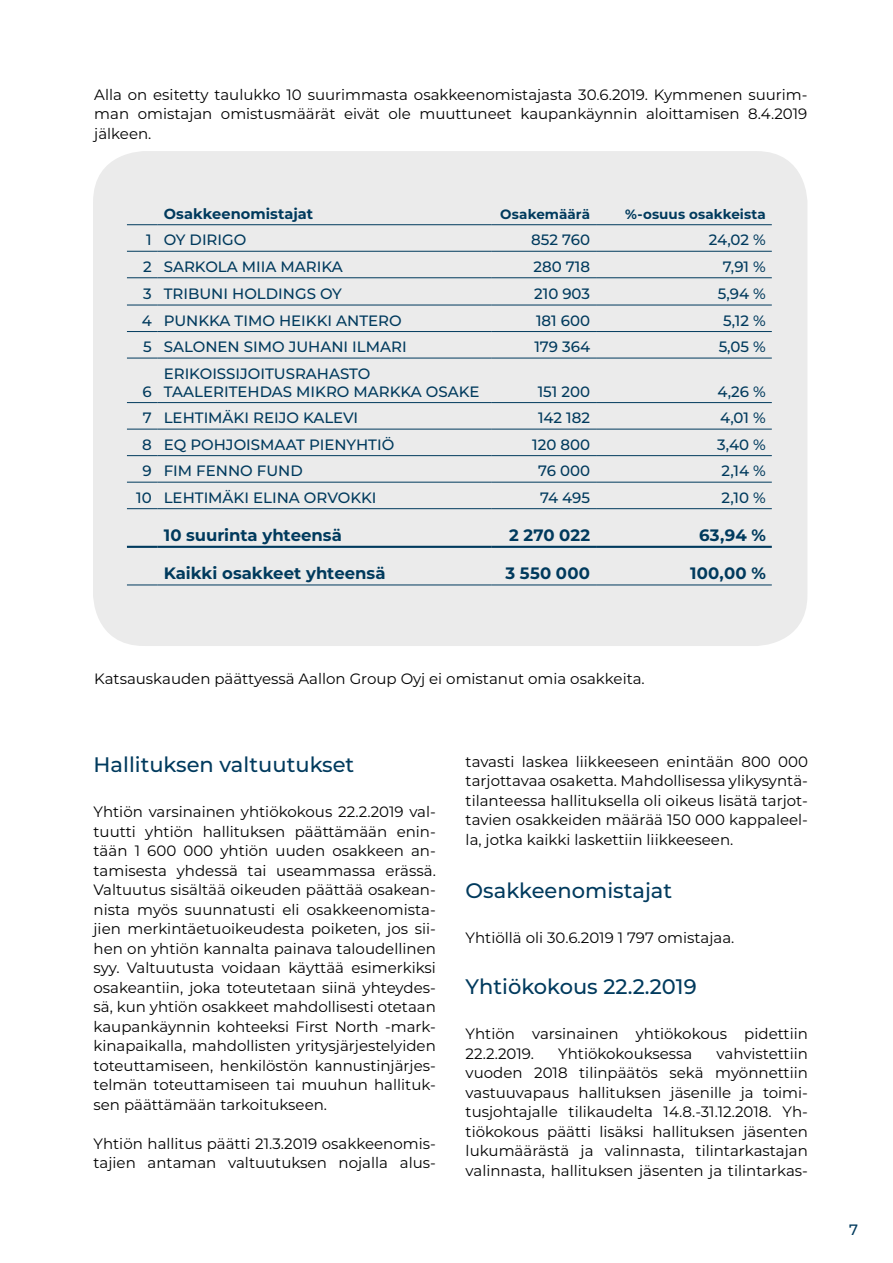
<style>
.page{position:relative;width:893px;height:1263px;background:#fff}
.page>*{position:absolute;margin:0;border:0;box-sizing:border-box;transform-origin:0 0}
.t1{font:500 21px "Montserrat";color:#003a5d}
.Taulukkoteksti_bold{font:700 16.5px "Montserrat";color:#003a5d}
.Leipäteksti{font:15px/19.5px "Montserrat";color:#000;text-align:justify}
.Taulukkoteksti_perus{font:500 15px/18px "Montserrat";color:#003a5d}
.Taulukkoteksti_bold-2{font:700 14.55px "Montserrat";letter-spacing:.005em;color:#003a5d}
.Taulukkoteksti_bold-3{font:700 13.5px "Montserrat";letter-spacing:.005em;color:#003a5d}
</style>
<div class="page">
<div style="left:93px;top:151px;width:714px;height:495px;background:#ebebeb;border-radius:51px"></div>
<hr style="left:127px;top:224px;width:31px;height:1px;background:#003a5d">
<hr style="left:158px;top:224px;width:333px;height:1px;background:#003a5d">
<hr style="left:491px;top:224px;width:105px;height:1px;background:#003a5d">
<hr style="left:596px;top:224px;width:176px;height:1px;background:#003a5d">
<hr style="left:127px;top:251px;width:31px;height:1px;background:#003a5d">
<hr style="left:158px;top:251px;width:333px;height:1px;background:#003a5d">
<hr style="left:491px;top:251px;width:105px;height:1px;background:#003a5d">
<hr style="left:596px;top:251px;width:176px;height:1px;background:#003a5d">
<hr style="left:127px;top:277px;width:31px;height:1px;background:#003a5d">
<hr style="left:158px;top:277px;width:333px;height:1px;background:#003a5d">
<hr style="left:491px;top:277px;width:105px;height:1px;background:#003a5d">
<hr style="left:596px;top:277px;width:176px;height:1px;background:#003a5d">
<hr style="left:127px;top:305px;width:31px;height:1px;background:#003a5d">
<hr style="left:158px;top:305px;width:333px;height:1px;background:#003a5d">
<hr style="left:491px;top:305px;width:105px;height:1px;background:#003a5d">
<hr style="left:596px;top:305px;width:176px;height:1px;background:#003a5d">
<hr style="left:127px;top:331px;width:31px;height:1px;background:#003a5d">
<hr style="left:158px;top:331px;width:333px;height:1px;background:#003a5d">
<hr style="left:491px;top:331px;width:105px;height:1px;background:#003a5d">
<hr style="left:596px;top:331px;width:176px;height:1px;background:#003a5d">
<hr style="left:127px;top:358px;width:31px;height:1px;background:#003a5d">
<hr style="left:158px;top:358px;width:333px;height:1px;background:#003a5d">
<hr style="left:491px;top:358px;width:105px;height:1px;background:#003a5d">
<hr style="left:596px;top:358px;width:176px;height:1px;background:#003a5d">
<hr style="left:127px;top:402px;width:31px;height:1px;background:#003a5d">
<hr style="left:158px;top:402px;width:333px;height:1px;background:#003a5d">
<hr style="left:491px;top:402px;width:105px;height:1px;background:#003a5d">
<hr style="left:596px;top:402px;width:176px;height:1px;background:#003a5d">
<hr style="left:127px;top:429px;width:31px;height:1px;background:#003a5d">
<hr style="left:158px;top:429px;width:333px;height:1px;background:#003a5d">
<hr style="left:491px;top:429px;width:105px;height:1px;background:#003a5d">
<hr style="left:596px;top:429px;width:176px;height:1px;background:#003a5d">
<hr style="left:127px;top:455px;width:31px;height:1px;background:#003a5d">
<hr style="left:158px;top:455px;width:333px;height:1px;background:#003a5d">
<hr style="left:491px;top:455px;width:105px;height:1px;background:#003a5d">
<hr style="left:596px;top:455px;width:176px;height:1px;background:#003a5d">
<hr style="left:127px;top:482px;width:31px;height:1px;background:#003a5d">
<hr style="left:158px;top:482px;width:333px;height:1px;background:#003a5d">
<hr style="left:491px;top:482px;width:105px;height:1px;background:#003a5d">
<hr style="left:596px;top:482px;width:176px;height:1px;background:#003a5d">
<hr style="left:127px;top:508px;width:31px;height:1px;background:#003a5d">
<hr style="left:158px;top:508px;width:333px;height:1px;background:#003a5d">
<hr style="left:491px;top:508px;width:105px;height:1px;background:#003a5d">
<hr style="left:596px;top:508px;width:176px;height:1px;background:#003a5d">
<hr style="left:127px;top:585px;width:31px;height:1px;background:#003a5d">
<hr style="left:158px;top:585px;width:333px;height:1px;background:#003a5d">
<hr style="left:491px;top:585px;width:105px;height:1px;background:#003a5d">
<hr style="left:596px;top:585px;width:176px;height:1px;background:#003a5d">
<hr style="left:127px;top:546px;width:31px;height:2px;background:#003a5d">
<hr style="left:158px;top:546px;width:333px;height:2px;background:#003a5d">
<hr style="left:491px;top:546px;width:105px;height:2px;background:#003a5d">
<hr style="left:596px;top:546px;width:176px;height:2px;background:#003a5d">
<p class="Leipäteksti" style="left:94px;top:84px;width:715px">Alla on esitetty taulukko 10 suurimmasta osakkeenomistajasta 30.6.2019. Kymmenen suurim&shy;man omistajan omistusmäärät eivät ole muuttuneet kaupankäynnin aloittamisen 8.4.2019 jälkeen.</p>
<p class="Taulukkoteksti_bold-2" style="left:164px;top:203px;width:151px">Osakkeenomistajat</p>
<p class="Taulukkoteksti_bold-3" style="left:500px;top:204px;width:91px">Osakemäärä</p>
<p class="Taulukkoteksti_bold-3" style="left:625px;top:204px;width:142px">%-osuus osakkeista</p>
<p class="Taulukkoteksti_perus" style="left:146px;top:230px;width:7px">1</p>
<p class="Taulukkoteksti_perus" style="left:164px;top:230px;width:84px">OY DIRIGO</p>
<p class="Taulukkoteksti_perus" style="left:531px;top:230px;width:60px">852 760</p>
<p class="Taulukkoteksti_perus" style="left:709px;top:230px;width:59px">24,02 %</p>
<p class="Taulukkoteksti_perus" style="left:143px;top:257px;width:10px">2</p>
<p class="Taulukkoteksti_perus" style="left:164px;top:257px;width:181px">SARKOLA MIIA MARIKA</p>
<p class="Taulukkoteksti_perus" style="left:533px;top:257px;width:58px">280 718</p>
<p class="Taulukkoteksti_perus" style="left:723px;top:257px;width:45px">7,91 %</p>
<p class="Taulukkoteksti_perus" style="left:143px;top:284px;width:10px">3</p>
<p class="Taulukkoteksti_perus" style="left:164px;top:284px;width:180px">TRIBUNI HOLDINGS OY</p>
<p class="Taulukkoteksti_perus" style="left:534px;top:284px;width:57px">210 903</p>
<p class="Taulukkoteksti_perus" style="left:718px;top:284px;width:49px">5,94 %</p>
<p class="Taulukkoteksti_perus" style="left:142px;top:311px;width:12px">4</p>
<p class="Taulukkoteksti_perus" style="left:164px;top:311px;width:239px">PUNKKA TIMO HEIKKI ANTERO</p>
<p class="Taulukkoteksti_perus" style="left:536px;top:311px;width:56px">181 600</p>
<p class="Taulukkoteksti_perus" style="left:723px;top:311px;width:44px">5,12 %</p>
<p class="Taulukkoteksti_perus" style="left:143px;top:337px;width:10px">5</p>
<p class="Taulukkoteksti_perus" style="left:164px;top:337px;width:244px">SALONEN SIMO JUHANI ILMARI</p>
<p class="Taulukkoteksti_perus" style="left:534px;top:337px;width:57px">179 364</p>
<p class="Taulukkoteksti_perus" style="left:719px;top:337px;width:49px">5,05 %</p>
<p class="Taulukkoteksti_perus" style="left:142px;top:382px;width:11px">6</p>
<p class="Taulukkoteksti_perus" style="left:164px;top:364px;width:317px">ERIKOISSIJOITUSRAHASTO<br>TAALERITEHDAS MIKRO MARKKA OSAKE</p>
<p class="Taulukkoteksti_perus" style="left:538px;top:382px;width:54px">151 200</p>
<p class="Taulukkoteksti_perus" style="left:717px;top:382px;width:50px">4,26 %</p>
<p class="Taulukkoteksti_perus" style="left:143px;top:408px;width:10px">7</p>
<p class="Taulukkoteksti_perus" style="left:164px;top:408px;width:196px">LEHTIMÄKI REIJO KALEVI</p>
<p class="Taulukkoteksti_perus" style="left:538px;top:408px;width:54px">142 182</p>
<p class="Taulukkoteksti_perus" style="left:720px;top:408px;width:47px">4,01 %</p>
<p class="Taulukkoteksti_perus" style="left:142px;top:435px;width:11px">8</p>
<p class="Taulukkoteksti_perus" style="left:164px;top:435px;width:232px">EQ POHJOISMAAT PIENYHTIÖ</p>
<p class="Taulukkoteksti_perus" style="left:532px;top:435px;width:59px">120 800</p>
<p class="Taulukkoteksti_perus" style="left:717px;top:435px;width:50px">3,40 %</p>
<p class="Taulukkoteksti_perus" style="left:142px;top:461px;width:11px">9</p>
<p class="Taulukkoteksti_perus" style="left:164px;top:461px;width:141px">FIM FENNO FUND</p>
<p class="Taulukkoteksti_perus" style="left:538px;top:461px;width:53px">76 000</p>
<p class="Taulukkoteksti_perus" style="left:722px;top:461px;width:46px">2,14 %</p>
<p class="Taulukkoteksti_perus" style="left:136px;top:488px;width:17px">10</p>
<p class="Taulukkoteksti_perus" style="left:164px;top:488px;width:214px">LEHTIMÄKI ELINA ORVOKKI</p>
<p class="Taulukkoteksti_perus" style="left:540px;top:488px;width:51px">74 495</p>
<p class="Taulukkoteksti_perus" style="left:722px;top:488px;width:46px">2,10 %</p>
<p class="Taulukkoteksti_bold" style="left:164px;top:523px;width:180px">10 suurinta yhteensä</p>
<p class="Taulukkoteksti_bold" style="left:509px;top:523px;width:82px">2 270 022</p>
<p class="Taulukkoteksti_bold" style="left:699px;top:523px;width:68px">63,94 %</p>
<p class="Taulukkoteksti_bold" style="left:164px;top:561px;width:223px">Kaikki osakkeet yhteensä</p>
<p class="Taulukkoteksti_bold" style="left:505px;top:561px;width:86px">3 550 000</p>
<p class="Taulukkoteksti_bold" style="left:690px;top:561px;width:77px">100,00 %</p>
<p class="Leipäteksti" style="left:94px;top:668px;width:552px">Katsauskauden päättyessä Aallon Group Oyj ei omistanut omia osakkeita.</p>
<p class="t1" style="left:94px;top:750px;width:262px">Hallituksen valtuutukset</p>
<p class="Leipäteksti" style="left:94px;top:801px;width:344px">Yhtiön varsinainen yhtiökokous 22.2.2019 val&shy;tuutti yhtiön hallituksen päättämään enin&shy;tään 1 600 000 yhtiön uuden osakkeen an&shy;tamisesta yhdessä tai useammassa erässä.<br>Valtuutus sisältää oikeuden päättää osakean&shy;nista myös suunnatusti eli osakkeenomista&shy;jien merkintäetuoikeudesta poiketen, jos sii&shy;hen on yhtiön kannalta painava taloudellinen syy. Valtuutusta voidaan käyttää esimerkiksi osakeantiin, joka toteutetaan siinä yhteydes&shy;sä, kun yhtiön osakkeet mahdollisesti otetaan kaupankäynnin kohteeksi First North -mark&shy;kinapaikalla, mahdollisten yritysjärjestelyiden toteuttamiseen, henkilöstön kannustinjärjes&shy;telmän toteuttamiseen tai muuhun hallituk&shy;sen päättämään tarkoitukseen.</p>
<p class="Leipäteksti" style="left:94px;top:1133px;width:344px">Yhtiön hallitus päätti 21.3.2019 osakkeenomis&shy;tajien antaman valtuutuksen nojalla alus-</p>
<p class="Leipäteksti" style="left:466px;top:751px;width:344px">tavasti laskea liikkeeseen enintään 800 000 tarjottavaa osaketta. Mahdollisessa ylikysyntä&shy;tilanteessa hallituksella oli oikeus lisätä tarjot&shy;tavien osakkeiden määrää 150 000 kappaleel&shy;la, jotka kaikki laskettiin liikkeeseen.</p>
<p class="t1" style="left:466px;top:876px;width:208px">Osakkeenomistajat</p>
<p class="Leipäteksti" style="left:466px;top:927px;width:270px">Yhtiöllä oli 30.6.2019 1 797 omistajaa.</p>
<p class="t1" style="left:466px;top:972px;width:232px">Yhtiökokous 22.2.2019</p>
<p class="Leipäteksti" style="left:466px;top:1023px;width:344px">Yhtiön varsinainen yhtiökokous pidettiin<br>22.2.2019.</p>
<p class="Leipäteksti" style="left:466px;top:1043px;width:344px;text-indent:251px">vahvistettiin vuoden 2018 tilinpäätös sekä myönnettiin vastuuvapaus hallituksen jäsenille ja toimi&shy;tusjohtajalle tilikaudelta 14.8.-31.12.2018. Yh&shy;tiökokous päätti lisäksi hallituksen jäsenten lukumäärästä ja valinnasta, tilintarkastajan valinnasta, hallituksen jäsenten ja tilintarkas-</p>
<p class="Leipäteksti" style="left:558px;top:1043px;width:136px">Yhtiökokouksessa</p>
<p class="Taulukkoteksti_perus" style="left:849px;top:1220px;width:10px">7</p>
</div>
